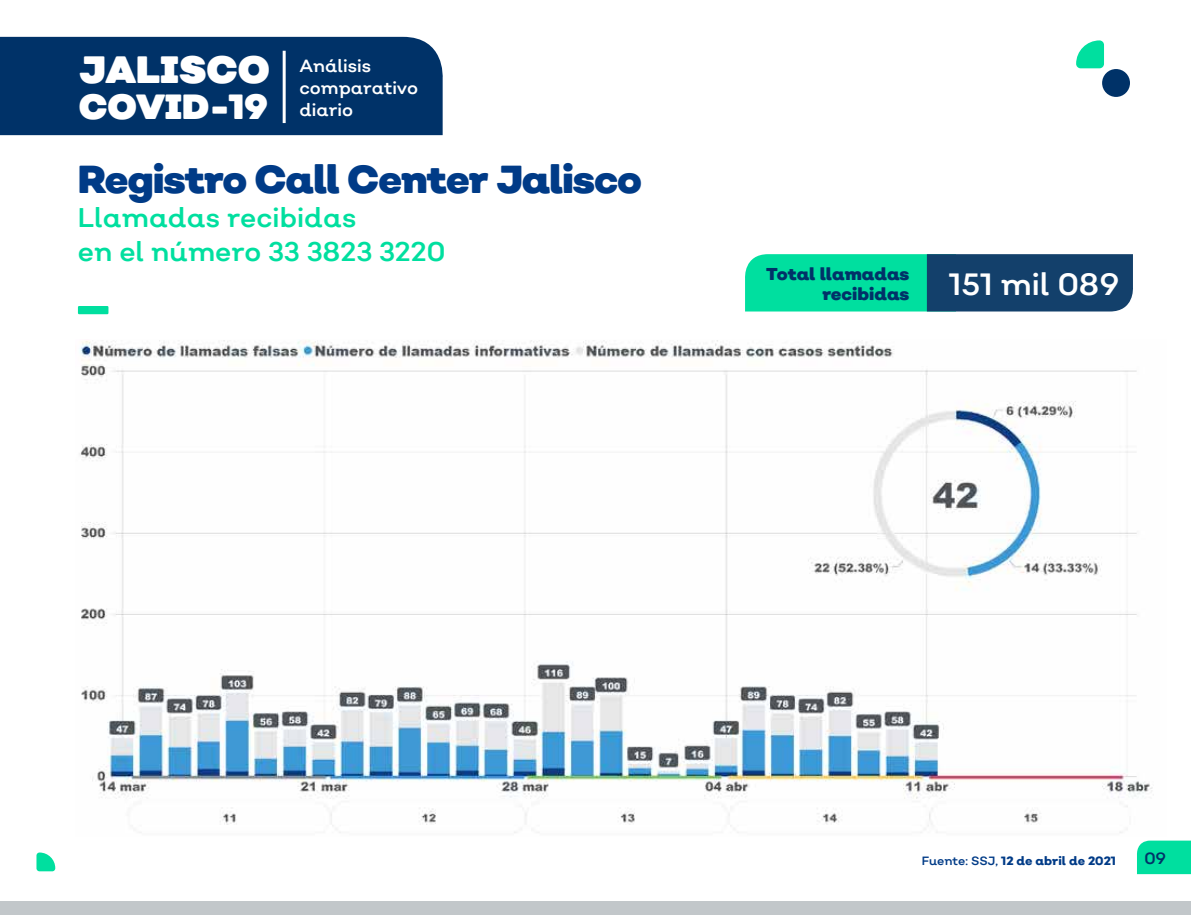
<style>
.page{position:relative;width:1191px;height:915px;background:#fff}
.page>*{position:absolute;margin:0;border:0;box-sizing:border-box;transform-origin:0 0}
.t1{font:900 50.7px "Nutmeg";color:#00df9f}
.t2{font:900 39px "Nutmeg";letter-spacing:-.03em;color:#003b87}
.t3{font:900 38.1px "Nutmeg";color:#fff}
.t4{font:900 34.95px "Nutmeg";color:#fff}
.t5{font:30.75px "Nutmeg";color:#fff}
.t6{font:27px/33.9px "Nutmeg";color:#00df9f}
.t7{font:17.7px/22.4px "Nutmeg";color:#fff}
.t8{font:900 17.25px/19.8px "Nutmeg";color:#003268;text-align:right}
.t9{font:16.35px "Nutmeg";color:#003268}
.t10{font:800 12px "Nutmeg";color:#003b87}
.s1{font-weight:400}
</style>
<div class="page">
<img style="left:80px;top:340px;width:1073px;height:493px">
<div style="left:0;top:37px;width:443px;height:98px;background:#003268"></div>
<div style="left:0;top:901px;width:1191px;height:13px;background:#c2c7ca"></div>
<div style="left:1137px;top:840px;width:54px;height:33px;background:#00df9f"></div>
<svg style="left:1076px;top:40px;width:28px;height:28px"></svg>
<div style="left:36px;top:852px;width:19px;height:19px;background:#00df9f;border-radius:3px"></div>
<div style="left:1102px;top:69px;width:28px;height:28px;background:#003268;border-radius:50%"></div>
<svg style="left:745px;top:254px;width:388px;height:57px;background:#0d8b84"></svg>
<hr style="left:283px;top:51px;width:3px;height:72px;background:#fff">
<h3 class="t3" style="left:79px;top:44px;width:192px">JALISCO</h3>
<p class="t4" style="left:79px;top:84px;width:191px">COVID-19</p>
<p class="t7" style="left:299px;top:54px;width:120px">Análisis comparativo diario</p>
<h2 class="t2" style="left:78px;top:154px;width:565px">Registro Call Center Jalisco</h2>
<p class="t6" style="left:78px;top:200px;width:369px">Llamadas recibidas<br>en el número 33 3823 3220</p>
<h1 class="t1" style="left:78px;top:250px;width:32px">_</h1>
<p class="t8" style="left:766px;top:264px;width:145px">Total llamadas recibidas</p>
<p class="t5" style="left:949px;top:264px;width:172px">151 mil 089</p>
<p class="t10" style="left:921px;top:852px;width:196px"><span class="s1">Fuente: SSJ,</span> 12 de abril de 2021</p>
<p class="t9" style="left:1144px;top:847px;width:23px">09</p>
</div>
